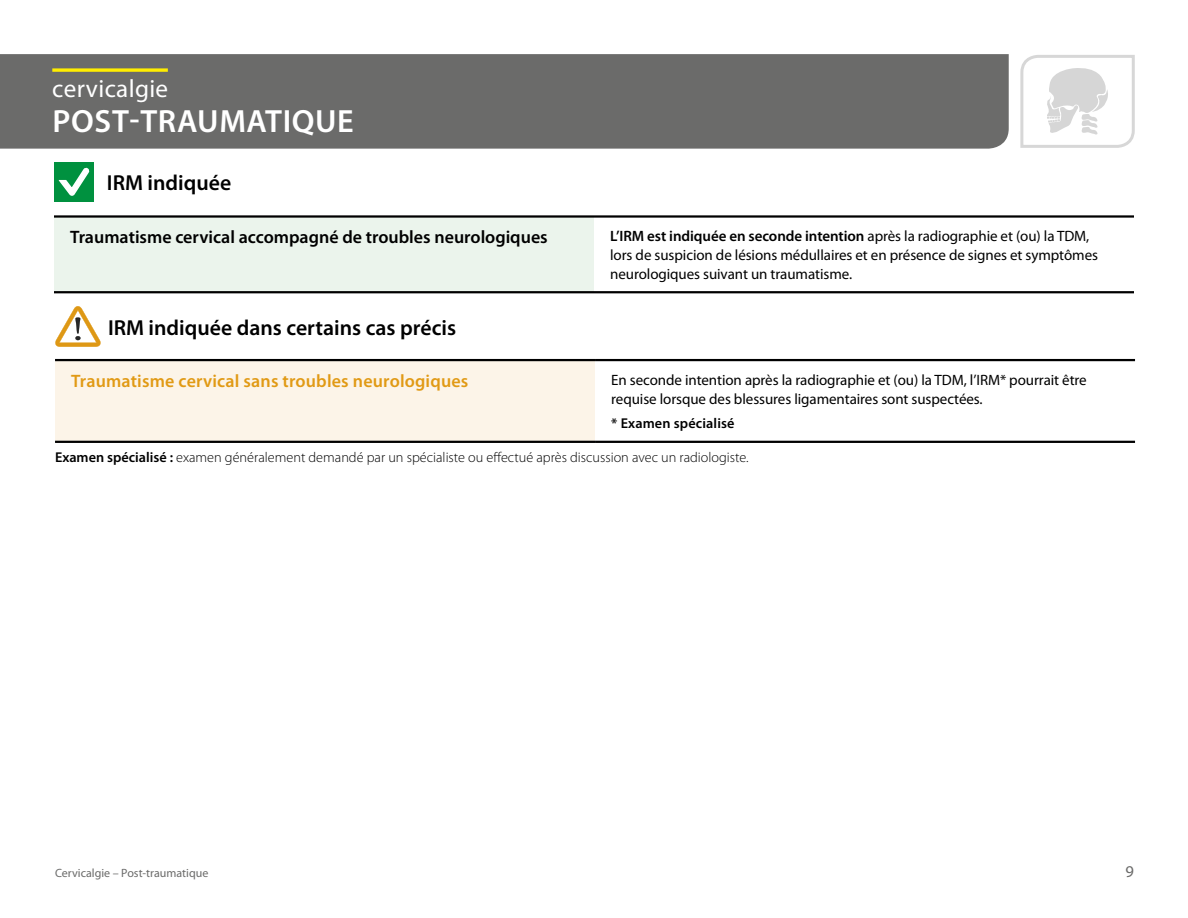
<style>
.page{position:relative;width:1188px;height:918px;background:#fff}
.page>*{position:absolute;margin:0;border:0;box-sizing:border-box;transform-origin:0 0}
.t1{font:600 32.25px "Myriad Pro";letter-spacing:.02em;color:#fff}
.t2{font:25.2px "Myriad Pro";letter-spacing:.015em;color:#fff}
.t3{font:600 21.75px "Myriad Pro";color:#000}
.t4{font:600 18px "Myriad Pro";color:#000}
.t5{font:600 18px "Myriad Pro";letter-spacing:.01em;color:#e19a15}
.t6{font:16.5px "Myriad Pro";color:#6b6b6a}
.t7{font:15px/18.8px "Myriad Pro";letter-spacing:-.005em;color:#000}
.t8{font:300 14.25px "Myriad Pro";color:#000}
.t9{font:600 14.25px "Myriad Pro";letter-spacing:.01em;color:#000}
.t10{font:12px "Myriad Pro";color:#6b6b6a}
.s1{font-weight:600}
</style>
<div class="page">
<div style="left:54px;top:162px;width:40px;height:40px;background:#00913f"></div>
<svg style="left:58px;top:167px;width:32px;height:29px"></svg>
<div style="left:54px;top:216px;width:540px;height:76px;background:#ebf4ec"></div>
<hr style="left:54px;top:291px;width:540px;height:2px;background:#000">
<hr style="left:594px;top:291px;width:540px;height:2px;background:#000">
<hr style="left:54px;top:215px;width:540px;height:3px;background:#000">
<hr style="left:594px;top:215px;width:540px;height:3px;background:#000">
<div style="left:55px;top:360px;width:540px;height:82px;background:#fcf4e8"></div>
<hr style="left:55px;top:441px;width:540px;height:2px;background:#000">
<hr style="left:595px;top:441px;width:540px;height:2px;background:#000">
<hr style="left:55px;top:359px;width:540px;height:2px;background:#000">
<hr style="left:595px;top:359px;width:540px;height:2px;background:#000">
<svg style="left:55px;top:306px;width:46px;height:41px"></svg>
<div style="left:0;top:54px;width:1009px;height:95px;background:#6b6b6a"></div>
<svg style="left:52px;top:68px;width:116px;height:4px"></svg>
<svg style="left:1020px;top:55px;width:115px;height:93px"></svg>
<h2 class="t2" style="left:52px;top:73px;width:117px">cervicalgie</h2>
<h1 class="t1" style="left:53px;top:101px;width:303px">POST-TRAUMATIQUE</h1>
<h3 class="t3" style="left:107px;top:169px;width:126px">IRM indiquée</h3>
<p class="t4" style="left:70px;top:226px;width:479px">Traumatisme cervical accompagné de troubles neurologiques</p>
<p class="t7" style="left:610px;top:227px;width:489px"><span class="s1">L’IRM est indiquée en seconde intention</span> après la radiographie et (ou) la TDM, lors de suspicion de lésions médullaires et en présence de signes et symptômes neurologiques suivant un traumatisme.</p>
<h3 class="t3" style="left:108px;top:314px;width:350px">IRM indiquée dans certains cas précis</h3>
<p class="t5" style="left:71px;top:370px;width:399px">Traumatisme cervical sans troubles neurologiques</p>
<p class="t7" style="left:611px;top:370px;width:477px">En seconde intention après la radiographie et (ou) la TDM, l’IRM* pourrait être requise lorsque des blessures ligamentaires sont suspectées.</p>
<p class="t9" style="left:611px;top:414px;width:125px">* Examen spécialisé</p>
<p class="t8" style="left:55px;top:448px;width:695px"><span class="s1">Examen spécialisé :</span> examen généralement demandé par un spécialiste ou effectué après discussion avec un radiologiste.</p>
<p class="t10" style="left:55px;top:866px;width:155px">Cervicalgie – Post-traumatique</p>
<p class="t6" style="left:1126px;top:861px;width:10px">9</p>
</div>
